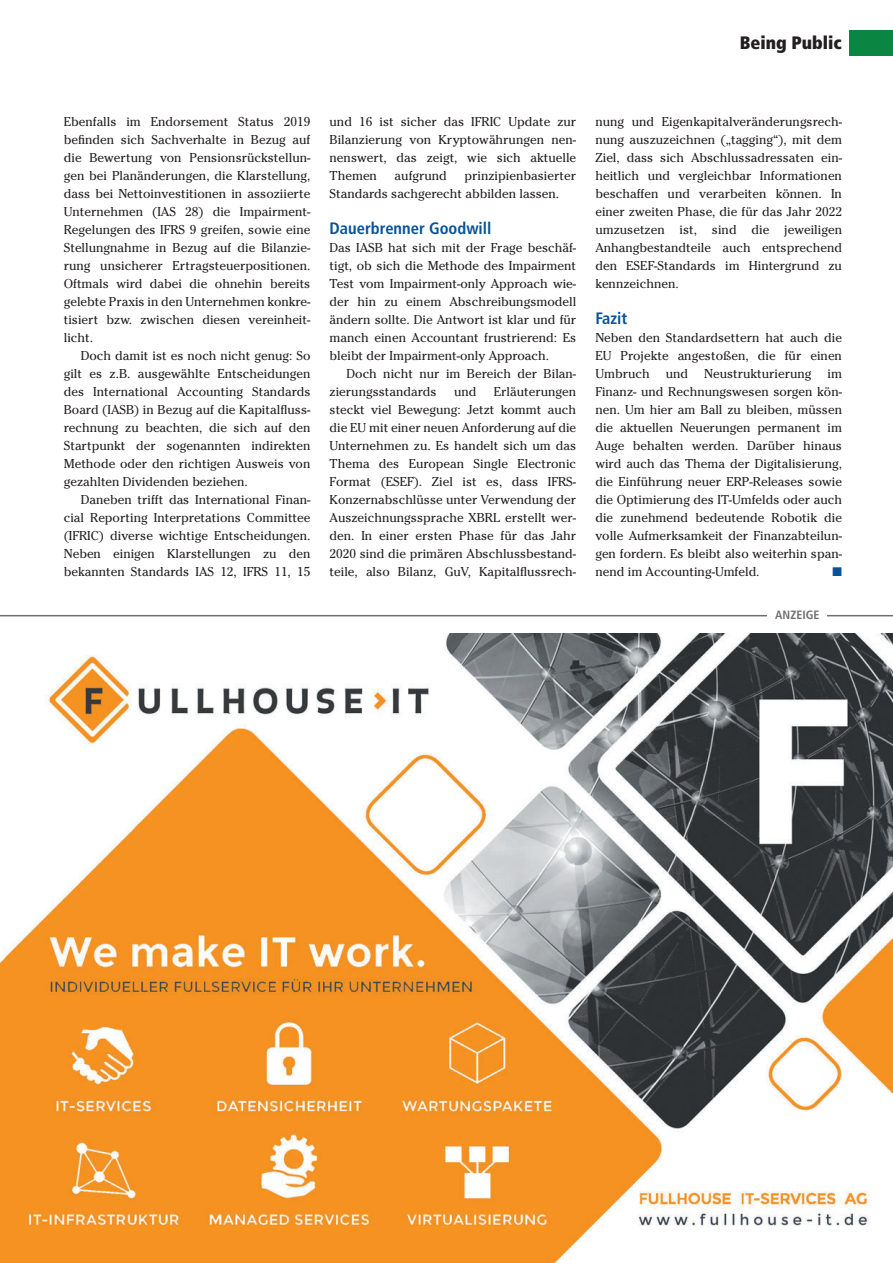
<style>
.page{position:relative;width:893px;height:1263px;background:#fff}
.page>*{position:absolute;margin:0;border:0;box-sizing:border-box;transform-origin:0 0}
.t1{font:900 condensed 18px "Frutiger LT";color:#231f20}
.t2{font:700 condensed 16.5px "Frutiger LT";color:#06539b}
.t3{font:12.75px/18px "Cheltenham";color:#231f20;text-align:justify}
.t4{font:700 condensed 12px "Frutiger LT";color:#6d6e70}
</style>
<div class="page">
<div style="left:849px;top:30px;width:44px;height:25px;background:#0b8642"></div>
<hr style="left:0;top:615px;width:893px;height:1px;background:#6d6e70">
<div style="left:767px;top:604px;width:60px;height:21px;background:#fff"></div>
<img style="left:0;top:634px;width:893px;height:629px">
<h1 class="t1" style="left:740px;top:33px;width:103px">Being Public</h1>
<p class="t3" style="left:64px;top:114px;width:248px">Ebenfalls im Endorsement Status 2019 befinden sich Sachverhalte in Bezug auf die Bewertung von Pensionsrückstellun&shy;gen bei Planänderungen, die Klarstellung, dass bei Nettoinvestitionen in assoziierte Unternehmen (IAS 28) die Impairment-Regelungen des IFRS 9 greifen, sowie eine Stellungnahme in Bezug auf die Bilanzie&shy;rung unsicherer Ertragsteuerpositionen.<br>Oftmals wird dabei die ohnehin bereits gelebte Praxis in den Unternehmen konkre&shy;tisiert bzw. zwischen diesen vereinheit&shy;licht.</p>
<p class="t3" style="left:64px;top:348px;width:248px;text-indent:17px">Doch damit ist es noch nicht genug: So gilt es z.B. ausgewählte Entscheidungen des International Accounting Standards Board (IASB) in Bezug auf die Kapitalfluss&shy;rechnung zu beachten, die sich auf den Startpunkt der sogenannten indirekten Methode oder den richtigen Ausweis von gezahlten Dividenden beziehen.</p>
<p class="t3" style="left:64px;top:492px;width:248px;text-indent:17px">Daneben trifft das International Finan&shy;cial Reporting Interpretations Committee (IFRIC) diverse wichtige Entscheidungen.<br>Neben einigen Klarstellungen zu den bekannten Standards IAS 12, IFRS 11, 15</p>
<p class="t3" style="left:330px;top:114px;width:248px">und 16 ist sicher das IFRIC Update zur Bilanzierung von Kryptowährungen nen&shy;nenswert, das zeigt, wie sich aktuelle Themen</p>
<p class="t3" style="left:395px;top:168px;width:54px">aufgrund</p>
<p class="t3" style="left:330px;top:168px;width:248px;text-indent:135px">prinzipienbasierter<br>Standards sachgerecht abbilden lassen.</p>
<p class="t2" style="left:330px;top:221px;width:163px">Dauerbrenner Goodwill</p>
<p class="t3" style="left:330px;top:240px;width:248px">Das IASB hat sich mit der Frage beschäf&shy;tigt, ob sich die Methode des Impairment Test vom Impairment-only Approach wie&shy;der hin zu einem Abschreibungsmodell ändern sollte. Die Antwort ist klar und für manch einen Accountant frustrierend: Es bleibt der Impairment-only Approach.</p>
<p class="t3" style="left:330px;top:366px;width:248px;text-indent:17px">Doch nicht nur im Bereich der Bilan&shy;zierungsstandards</p>
<p class="t3" style="left:330px;top:384px;width:248px;text-indent:164px">Erläuterungen steckt viel Bewegung: Jetzt kommt auch die EU mit einer neuen Anforderung auf die Unternehmen zu. Es handelt sich um das Thema des European Single Electronic Format (ESEF). Ziel ist es, dass IFRS-Konzernabschlüsse unter Verwendung der Auszeichnungssprache XBRL erstellt wer&shy;den. In einer ersten Phase für das Jahr 2020 sind die primären Abschlussbestand&shy;teile, also Bilanz, GuV, Kapitalflussrech-</p>
<p class="t3" style="left:454px;top:384px;width:24px">und</p>
<p class="t3" style="left:595px;top:114px;width:248px">nung und Eigenkapitalveränderungsrech&shy;nung auszuzeichnen („tagging“), mit dem Ziel, dass sich Abschlussadressaten ein&shy;heitlich und vergleichbar Informationen beschaffen und verarbeiten können. In einer zweiten Phase, die für das Jahr 2022 umzusetzen ist, sind die jeweiligen Anhangbestandteile auch entsprechend den ESEF-Standards im Hintergrund zu kennzeichnen.</p>
<p class="t2" style="left:595px;top:311px;width:33px">Fazit</p>
<p class="t3" style="left:595px;top:330px;width:248px">Neben den Standardsettern hat auch die EU Projekte angestoßen, die für einen Umbruch</p>
<p class="t3" style="left:666px;top:366px;width:24px">und</p>
<p class="t3" style="left:704px;top:366px;width:109px">Neustrukturierung</p>
<p class="t3" style="left:595px;top:366px;width:248px;text-indent:232px">im Finanz- und Rechnungswesen sorgen kön&shy;nen. Um hier am Ball zu bleiben, müssen die aktuellen Neuerungen permanent im Auge behalten werden. Darüber hinaus wird auch das Thema der Digitalisierung, die Einführung neuer ERP-Releases sowie die Optimierung des IT-Umfelds oder auch die zunehmend bedeutende Robotik die volle Aufmerksamkeit der Finanzabteilun&shy;gen fordern. Es bleibt also weiterhin span&shy;nend im Accounting-Umfeld.</p>
<p class="t4" style="left:775px;top:609px;width:46px">ANZEIGE</p>
</div>
